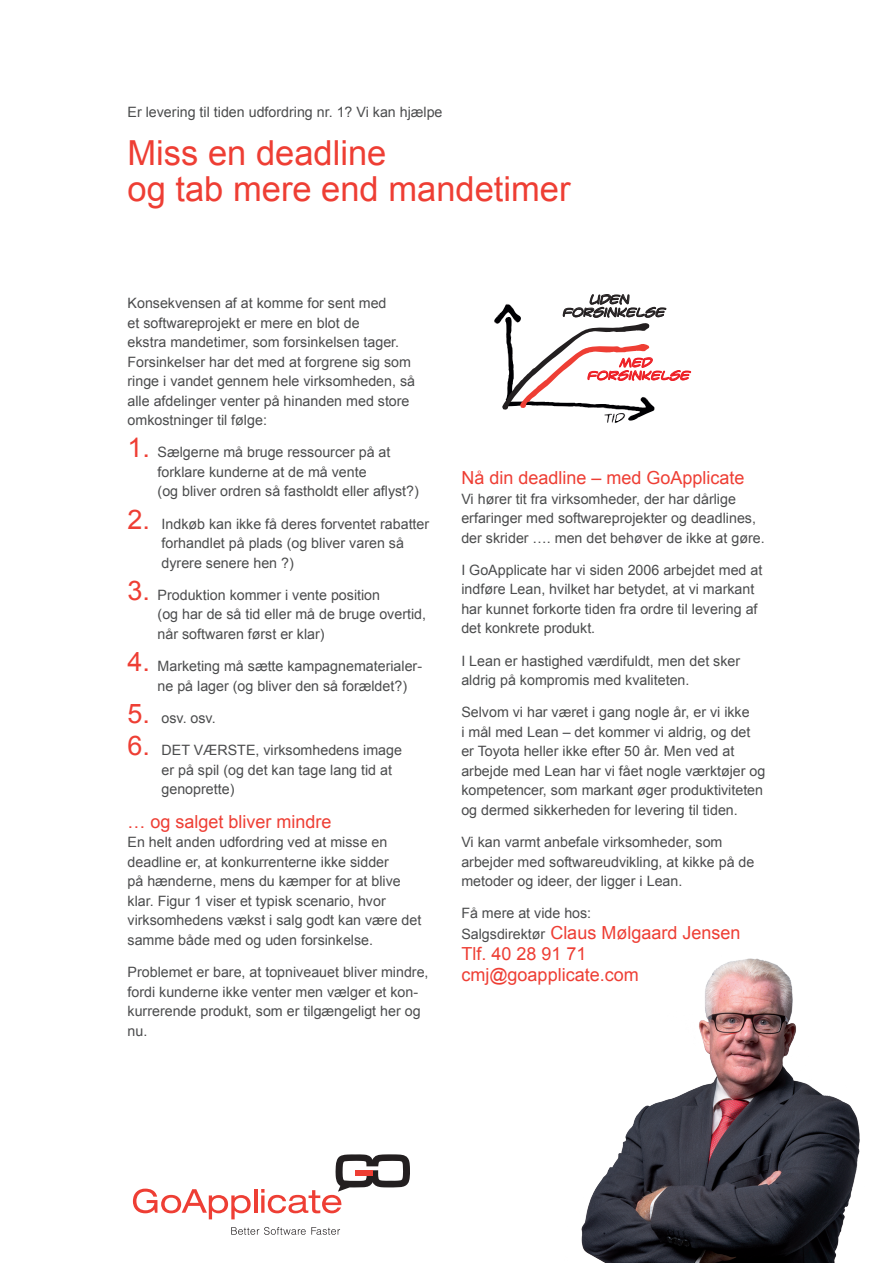
<style>
.page{position:relative;width:893px;height:1263px;background:#fff}
.page>*{position:absolute;margin:0;border:0;box-sizing:border-box;transform-origin:0 0}
.t1{font:34.5px/36px "Arial";color:#ee3e34}
.t2{font:18px/21px "Arial";color:#ee3e34}
.t3{font:14.25px/19.5px "Arial";color:#4b4c4d}
.t4{font:12.9px/12.9px "Crime Fighter BB";color:#231f20}
.t5{font:12.9px/12.9px "Crime Fighter BB";color:#ee1d23;text-align:center}
.s1{font-size:27px;color:#ee3e34}
.s2{font-size:14.25px;color:#4b4c4d}
</style>
<div class="page">
<img style="left:581px;top:958px;width:279px;height:305px">
<svg style="left:133px;top:1188px;width:118px;height:31px"></svg>
<hr style="left:254px;top:1189px;width:3px;height:24px;background:#ee3e34">
<svg style="left:231px;top:1227px;width:109px;height:8px"></svg>
<svg style="left:261px;top:1154px;width:149px;height:59px"></svg>
<div style="left:355px;top:1170px;width:17px;height:6px;background:#ee3e34"></div>
<svg style="left:494px;top:294px;width:197px;height:129px"></svg>
<p class="t3" style="left:128px;top:102px;width:316px">Er levering til tiden udfordring nr. 1? Vi kan hjælpe</p>
<h1 class="t1" style="left:128px;top:136px;width:444px">Miss en deadline<br>og tab mere end mandetimer</h1>
<p class="t3" style="left:128px;top:293px;width:289px">Konsekvensen af at komme for sent med<br>et softwareprojekt er mere en blot de<br>ekstra mandetimer, som forsinkelsen tager.<br>Forsinkelser har det med at forgrene sig som ringe i vandet gennem hele virksomheden, så alle afdelinger venter på hinanden med store omkostninger til følge:</p>
<p class="t3" style="left:158px;top:443px;width:263px;text-indent:-30px"><span class="s1">1.</span> Sælgerne må bruge ressourcer på at forklare kunderne at de må vente<br>(og bliver ordren så fastholdt eller aflyst?)</p>
<p class="t3" style="left:162px;top:514px;width:269px;text-indent:-34px"><span class="s1">2.</span> Indkøb kan ikke få deres forventet rabatter forhandlet på plads (og bliver varen så dyrere senere hen ?)</p>
<p class="t3" style="left:158px;top:585px;width:270px;text-indent:-30px"><span class="s1">3.</span> Produktion kommer i vente position<br>(og har de så tid eller må de bruge overtid, når softwaren først er klar)</p>
<p class="t3" style="left:158px;top:656px;width:266px;text-indent:-30px"><span class="s1">4.</span> Marketing må sætte kampagnematerialer&shy;ne på lager (og bliver den så forældet?)</p>
<p class="t3" style="left:128px;top:708px;width:90px"><span class="s1">5.</span> osv. osv.</p>
<p class="t3" style="left:162px;top:740px;width:242px;text-indent:-34px"><span class="s1">6.</span> DET VÆRSTE, virksomhedens image er på spil (og det kan tage lang tid at genoprette)</p>
<p class="t2" style="left:128px;top:811px;width:206px">… og salget bliver mindre</p>
<p class="t3" style="left:128px;top:833px;width:295px">En helt anden udfordring ved at misse en deadline er, at konkurrenterne ikke sidder<br>på hænderne, mens du kæmper for at blive klar. Figur 1 viser et typisk scenario, hvor virksomhedens vækst i salg godt kan være det samme både med og uden forsinkelse.</p>
<p class="t3" style="left:128px;top:962px;width:302px">Problemet er bare, at topniveauet bliver mindre, fordi kunderne ikke venter men vælger et kon&shy;kurrerende produkt, som er tilgængeligt her og nu.</p>
<p class="t4" style="left:562px;top:293px;width:104px;text-indent:27px">UDEN<br>FORSINKELSE</p>
<p class="t5" style="left:587px;top:356px;width:104px">MED<br>FORSINKELSE</p>
<p class="t2" style="left:461px;top:467px;width:285px">Nå din deadline – med GoApplicate</p>
<p class="t3" style="left:461px;top:489px;width:305px">Vi hører tit fra virksomheder, der har dårlige erfaringer med softwareprojekter og deadlines, der skrider …. men det behøver de ikke at gøre.</p>
<p class="t3" style="left:461px;top:560px;width:302px">I GoApplicate har vi siden 2006 arbejdet med at indføre Lean, hvilket har betydet, at vi markant har kunnet forkorte tiden fra ordre til levering af det konkrete produkt.</p>
<p class="t3" style="left:461px;top:651px;width:280px">I Lean er hastighed værdifuldt, men det sker aldrig på kompromis med kvaliteten.</p>
<p class="t3" style="left:461px;top:703px;width:306px">Selvom vi har været i gang nogle år, er vi ikke<br>i mål med Lean – det kommer vi aldrig, og det er Toyota heller ikke efter 50 år. Men ved at arbejde med Lean har vi fået nogle værktøjer og kompetencer, som markant øger produktiviteten og dermed sikkerheden for levering til tiden.</p>
<p class="t3" style="left:461px;top:832px;width:295px">Vi kan varmt anbefale virksomheder, som arbejder med softwareudvikling, at kikke på de metoder og ideer, der ligger i Lean.</p>
<p class="t3" style="left:461px;top:904px;width:131px">Få mere at vide hos:</p>
<p class="t2" style="left:461px;top:923px;width:281px"><span class="s2">Salgsdirektør</span> Claus Mølgaard Jensen<br>Tlf. 40 28 91 71 cmj@goapplicate.com</p>
</div>
